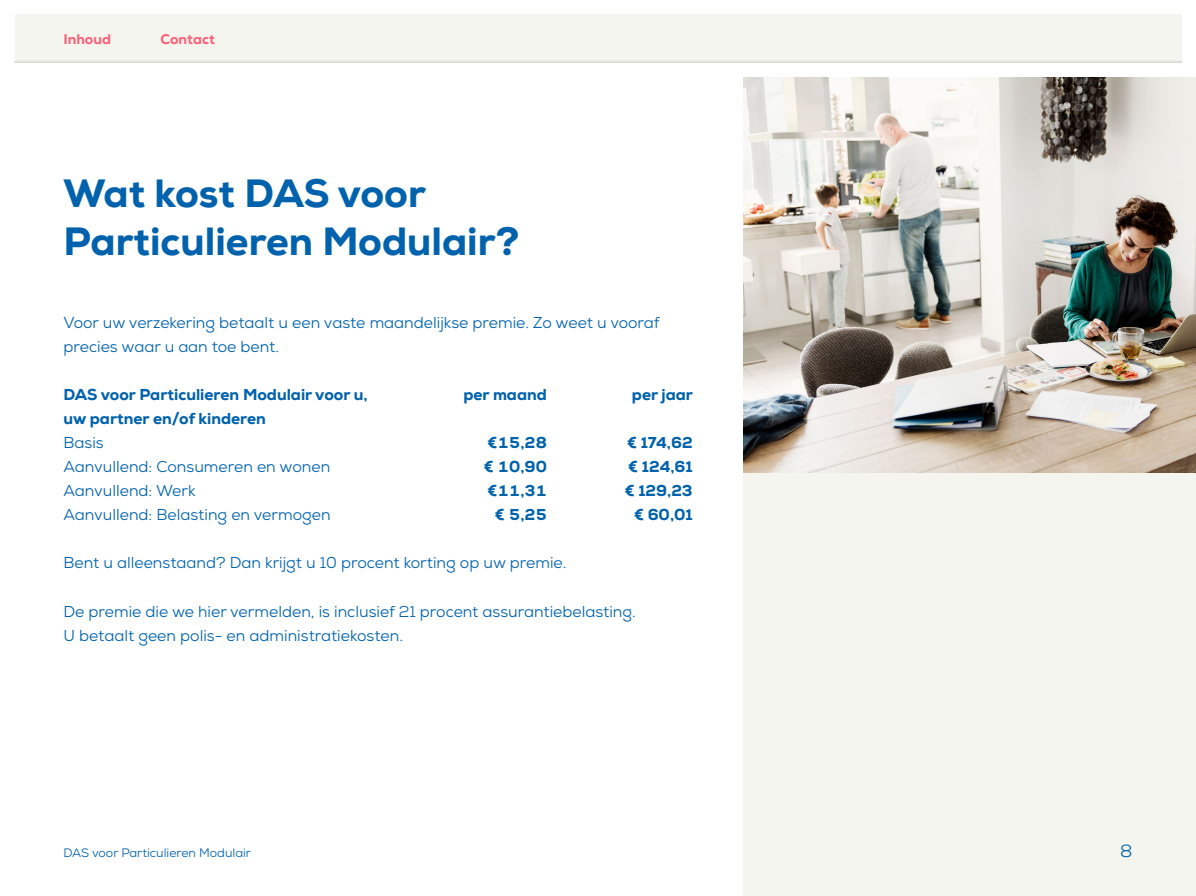
<style>
.page{position:relative;width:1196px;height:896px;background:#fff}
.page>*{position:absolute;margin:0;border:0;box-sizing:border-box;transform-origin:0 0}
.t1{font:800 39.38px/48.1px "Nexa";color:#0062ac}
.t2{font:17.5px "Nexa";color:#0062ac}
.t3{font:15.75px/24.1px "Nexa";color:#0062ac}
.t4{font:800 15.75px/24.1px "Nexa";color:#0062ac}
.t5{font:800 14px "Nexa";color:#f86476}
.t6{font:12.25px "Nexa";color:#0062ac}
</style>
<div class="page">
<div style="left:15px;top:15px;width:1165px;height:48px;background:#f5f5f0"></div>
<hr style="left:15px;top:61px;width:1165px;height:2px;background:#deddd9">
<div style="left:743px;top:78px;width:452px;height:818px;background:#f5f5f0"></div>
<img style="left:743px;top:78px;width:452px;height:394px">
<p class="t5" style="left:63px;top:30px;width:49px">Inhoud</p>
<p class="t5" style="left:161px;top:30px;width:56px">Contact</p>
<h1 class="t1" style="left:63px;top:170px;width:457px">Wat kost DAS voor<br>Particulieren Modulair?</h1>
<p class="t3" style="left:63px;top:310px;width:597px">Voor uw verzekering betaalt u een vaste maandelijkse premie. Zo weet u vooraf precies waar u aan toe bent.</p>
<p class="t4" style="left:63px;top:382px;width:306px">DAS voor Particulieren Modulair voor u, uw partner en/of kinderen</p>
<p class="t4" style="left:463px;top:382px;width:85px">per maand</p>
<p class="t4" style="left:632px;top:382px;width:63px">per jaar</p>
<p class="t3" style="left:63px;top:431px;width:268px">Basis<br>Aanvullend: Consumeren en wonen<br>Aanvullend: Werk<br>Aanvullend: Belasting en vermogen</p>
<p class="t4" style="left:483px;top:431px;width:65px;text-align:right">€15,28 € 10,90 €11,31 € 5,25</p>
<p class="t4" style="left:624px;top:431px;width:69px;text-align:center">€ 174,62 € 124,61 € 129,23 € 60,01</p>
<p class="t3" style="left:63px;top:551px;width:504px">Bent u alleenstaand? Dan krijgt u 10 procent korting op uw premie.</p>
<p class="t3" style="left:63px;top:599px;width:574px">De premie die we hier vermelden, is inclusief 21 procent assurantiebelasting.<br>U betaalt geen polis- en administratiekosten.</p>
<p class="t6" style="left:63px;top:845px;width:189px">DAS voor Particulieren Modulair</p>
<p class="t2" style="left:1120px;top:840px;width:14px">8</p>
</div>
